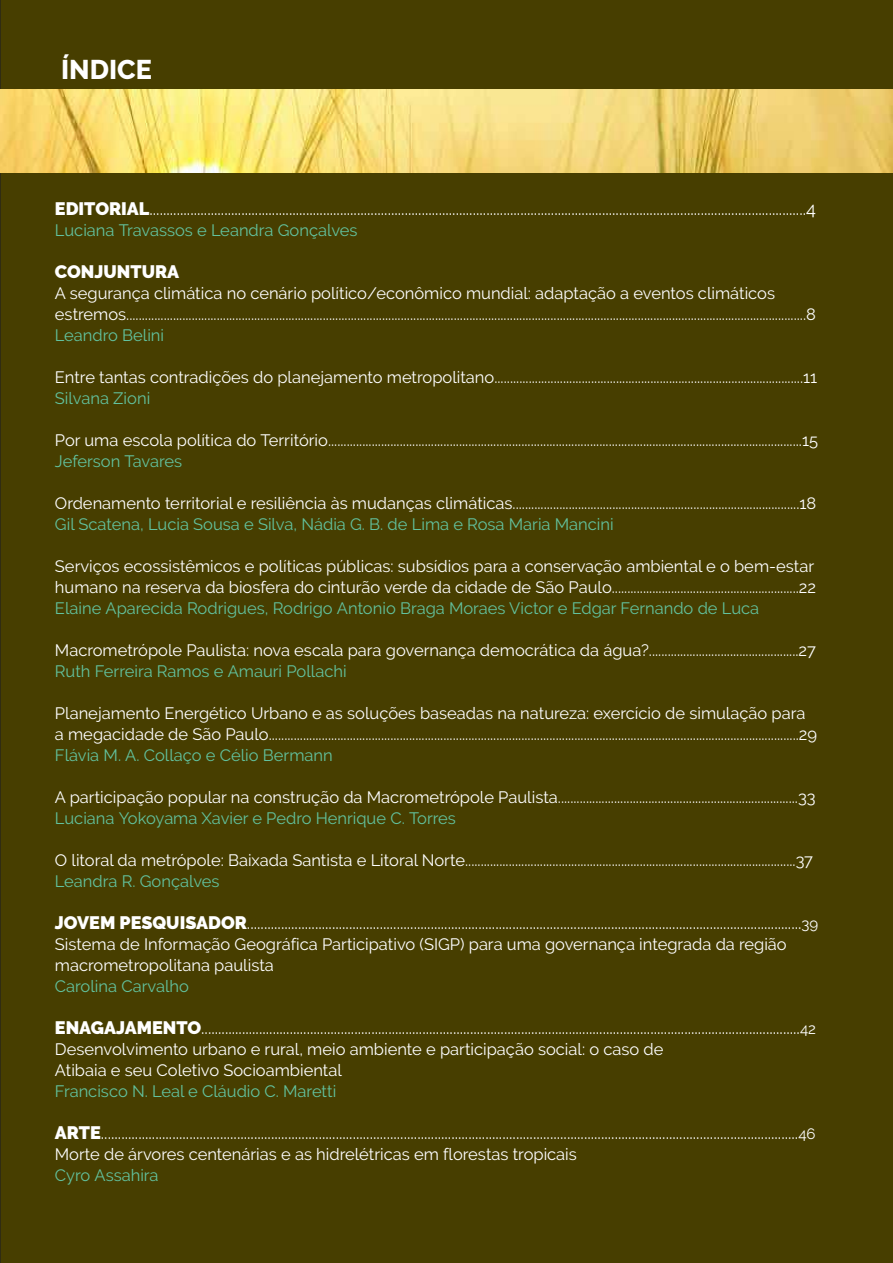
<style>
.page{position:relative;width:893px;height:1263px;background:#473e00}
.page>*{position:absolute;margin:0;border:0;box-sizing:border-box;transform-origin:0 0}
.t1{font:800 27px "Raleway";color:#fff}
.t2{font:18px "Raleway";color:#fff}
.t3{font:900 18px "Raleway";color:#fff}
.t4{font:16.5px/21px "Raleway";color:#fff}
.t5{font:16.5px "Raleway";color:#62c29e}
.s1{font-weight:900}
.s2{font-size:15px}
</style>
<div class="page">
<hr style="left:0;top:0;width:1px;height:1262px;background:#302c13">
<img style="left:0;top:89px;width:892px;height:84px">
<h1 class="t1" style="left:61px;top:54px;width:92px">ÍNDICE</h1>
<p class="t2" style="left:55px;top:198px;width:762px"><span class="s1">EDITORIAL</span>.................................................................................................................................................................................................4</p>
<p class="t5" style="left:55px;top:220px;width:304px">Luciana Travassos e Leandra Gonçalves</p>
<p class="t3" style="left:55px;top:261px;width:126px">CONJUNTURA</p>
<p class="t4" style="left:55px;top:282px;width:762px">A segurança climática no cenário político/econômico mundial: adaptação a eventos climáticos estremos..........................................................................................................................................................................................................................8</p>
<p class="t5" style="left:55px;top:325px;width:111px">Leandro Belini</p>
<p class="t4" style="left:55px;top:366px;width:764px">Entre tantas contradições do planejamento metropolitano...................................................................................................11</p>
<p class="t5" style="left:55px;top:388px;width:97px">Silvana Zioni</p>
<p class="t4" style="left:55px;top:429px;width:765px">Por uma escola política do Território........................................................................................................................................................15</p>
<p class="t5" style="left:55px;top:451px;width:129px">Jeferson Tavares</p>
<p class="t4" style="left:55px;top:492px;width:763px">Ordenamento territorial e resiliência às mudanças climáticas............................................................................................18</p>
<p class="t5" style="left:55px;top:514px;width:560px">Gil Scatena, Lucia Sousa e Silva, Nádia G. B. de Lima e Rosa Maria Mancini</p>
<p class="t4" style="left:55px;top:555px;width:763px">Serviços ecossistêmicos e políticas públicas: subsídios para a conservação ambiental e o bem-estar humano na reserva da biosfera do cinturão verde da cidade de São Paulo............................................................22</p>
<p class="t5" style="left:55px;top:598px;width:706px">Elaine Aparecida Rodrigues, Rodrigo Antonio Braga Moraes Victor e Edgar Fernando de Luca</p>
<p class="t4" style="left:55px;top:639px;width:763px">Macrometrópole Paulista: nova escala para governança democrática da água?................................................27</p>
<p class="t5" style="left:55px;top:661px;width:293px">Ruth Ferreira Ramos e Amauri Pollachi</p>
<p class="t4" style="left:55px;top:702px;width:764px">Planejamento Energético Urbano e as soluções baseadas na natureza: exercício de simulação para a megacidade de São Paulo..........................................................................................................................................................................29</p>
<p class="t5" style="left:55px;top:745px;width:279px">Flávia M. A. Collaço e Célio Bermann</p>
<p class="t4" style="left:55px;top:786px;width:762px">A participação popular na construção da Macrometrópole Paulista.............................................................................33</p>
<p class="t5" style="left:55px;top:808px;width:402px">Luciana Yokoyama Xavier e Pedro Henrique C. Torres</p>
<p class="t4" style="left:55px;top:849px;width:760px">O litoral da metrópole: Baixada Santista e Litoral Norte..........................................................................................................37</p>
<p class="t5" style="left:55px;top:871px;width:166px">Leandra R. Gonçalves</p>
<p class="t2" style="left:55px;top:912px;width:765px"><span class="s1">JOVEM PESQUISADOR</span>...................................................................................................................................................................<span class="s2">39</span></p>
<p class="t4" style="left:55px;top:933px;width:733px">Sistema de Informação Geográfica Participativo (SIGP) para uma governança integrada da região macrometropolitana paulista</p>
<p class="t5" style="left:55px;top:976px;width:135px">Carolina Carvalho</p>
<p class="t2" style="left:55px;top:1017px;width:763px"><span class="s1">ENAGAJAMENTO</span>................................................................................................................................................................................<span class="s2">42</span></p>
<p class="t4" style="left:55px;top:1038px;width:610px">Desenvolvimento urbano e rural, meio ambiente e participação social: o caso de<br>Atibaia e seu Coletivo Socioambiental</p>
<p class="t5" style="left:55px;top:1081px;width:283px">Francisco N. Leal e Cláudio C. Maretti</p>
<p class="t2" style="left:55px;top:1122px;width:762px"><span class="s1">ARTE</span>.............................................................................................................................................................................................................<span class="s2">46</span></p>
<p class="t4" style="left:55px;top:1143px;width:523px">Morte de árvores centenárias e as hidrelétricas em florestas tropicais</p>
<p class="t5" style="left:55px;top:1165px;width:105px">Cyro Assahira</p>
</div>
